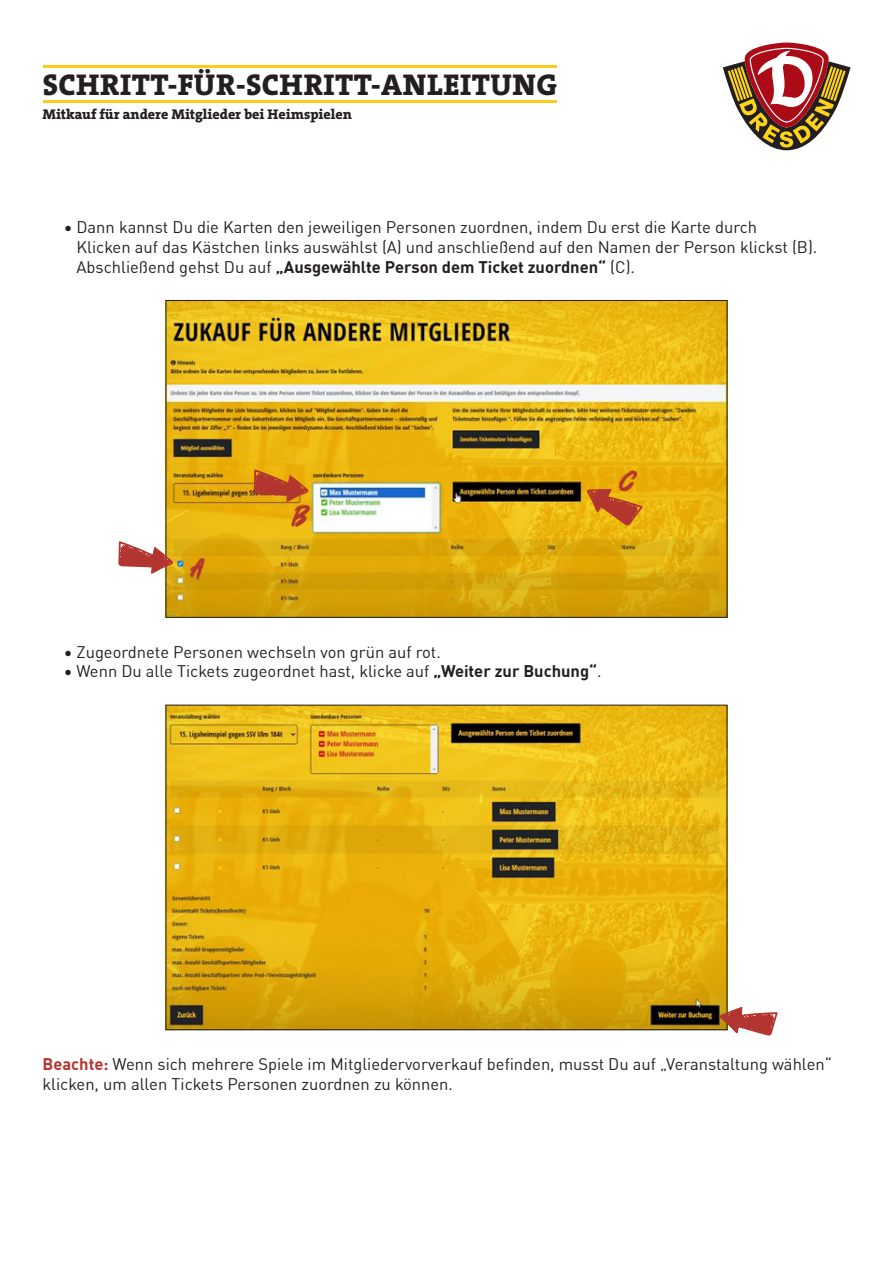
<style>
.page{position:relative;width:893px;height:1263px;background:#fff}
.page>*{position:absolute;margin:0;border:0;box-sizing:border-box;transform-origin:0 0}
.t1{font:30.3px "The Serif HP8 Ex Bld";letter-spacing:.015em;color:#231f20}
.t2{font:24px "Under Station";color:#b3352f}
.t3{font:16.5px/19.8px "DIN Offc Pro";color:#231f20}
.t4{font:14.1px "The Serif HP8 Ex Bld";color:#231f20}
.s1{font-weight:700}
.s2{font-weight:700;color:#b3352f}
</style>
<div class="page">
<svg style="left:723px;top:43px;width:127px;height:107px"></svg>
<hr style="left:44px;top:65px;width:513px;height:3px;background:#fecb1b">
<hr style="left:44px;top:100px;width:513px;height:3px;background:#fecb1b">
<img style="left:168px;top:302px;width:557px;height:314px">
<img style="left:168px;top:707px;width:557px;height:321px">
<svg style="left:586px;top:489px;width:57px;height:37px;background:#d37e1e"></svg>
<svg style="left:253px;top:469px;width:55px;height:33px;background:#cb6e1d"></svg>
<svg style="left:118px;top:541px;width:55px;height:33px"></svg>
<svg style="left:719px;top:1007px;width:59px;height:29px"></svg>
<h1 class="t1" style="left:43px;top:64px;width:516px">SCHRITT-FÜR-SCHRITT-ANLEITUNG</h1>
<p class="t4" style="left:43px;top:105px;width:311px">Mitkauf für andere Mitglieder bei Heimspielen</p>
<p class="t3" style="left:77px;top:216px;width:742px;text-indent:-13px">• Dann kannst Du die Karten den jeweiligen Personen zuordnen, indem Du erst die Karte durch<br>Klicken auf das Kästchen links auswählst (A) und anschließend auf den Namen der Person klickst (B).<br>Abschließend gehst Du auf <span class="s1">„Ausgewählte Person dem Ticket zuordnen“</span> (C).</p>
<h2 class="t2" style="left:191px;top:556px;width:14px">A</h2>
<h2 class="t2" style="left:293px;top:504px;width:17px">b</h2>
<h2 class="t2" style="left:620px;top:469px;width:18px">c</h2>
<p class="t3" style="left:64px;top:641px;width:379px">• Zugeordnete Personen wechseln von grün auf rot.</p>
<p class="t3" style="left:64px;top:660px;width:539px">• Wenn Du alle Tickets zugeordnet hast, klicke auf <span class="s1">„Weiter zur Buchung“</span>.</p>
<p class="t3" style="left:43px;top:1053px;width:791px"><span class="s2">Beachte:</span> Wenn sich mehrere Spiele im Mitgliedervorverkauf befinden, musst Du auf „Veranstaltung wählen“ klicken, um allen Tickets Personen zuordnen zu können.</p>
</div>
